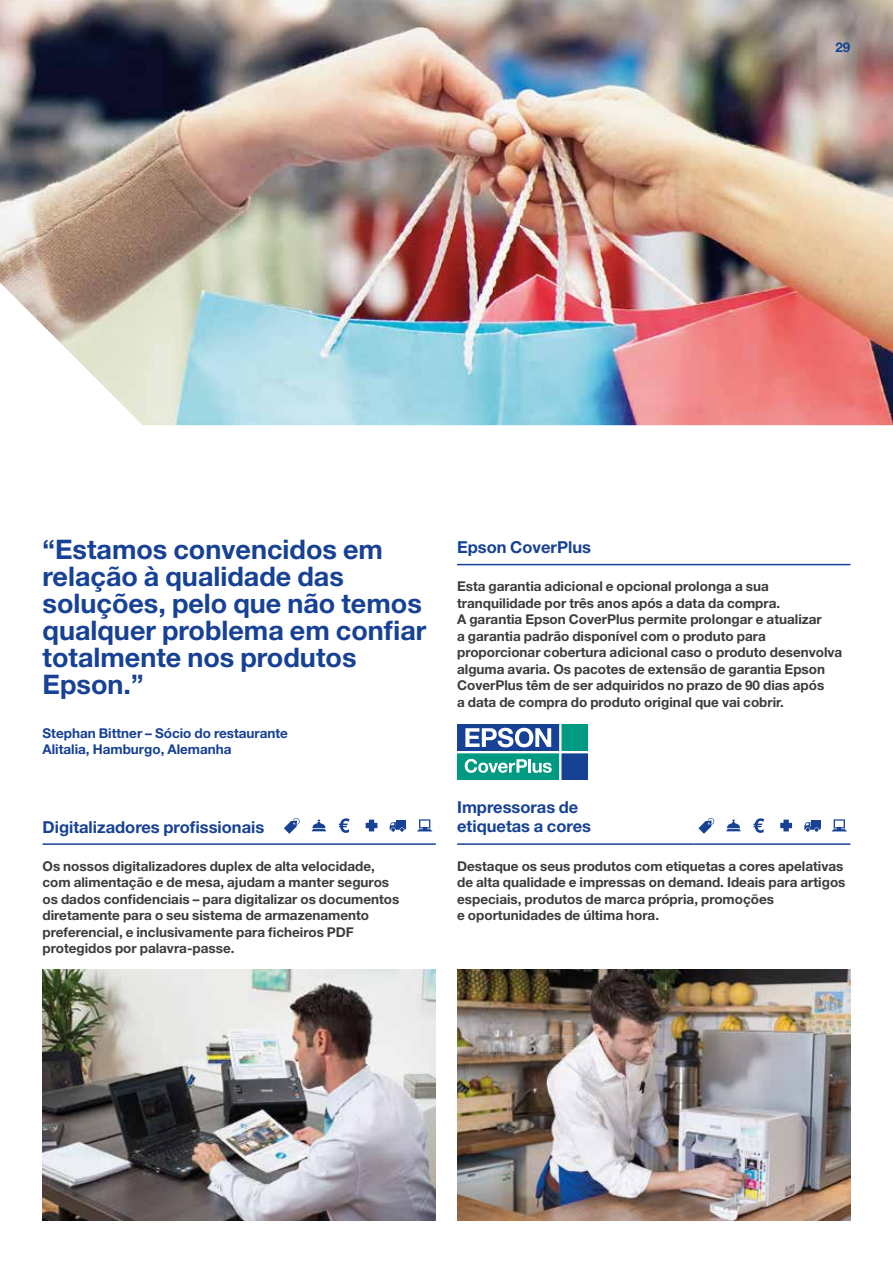
<style>
.page{position:relative;width:893px;height:1263px;background:#fff}
.page>*{position:absolute;margin:0;border:0;box-sizing:border-box;transform-origin:0 0}
.t1{font:700 27px/27px "Helvetica Neue LT Pro";color:#164194}
.t2{font:700 16.5px/19.5px "Helvetica Neue LT Pro";color:#164194}
.t3{font:700 13.5px/16.5px "Helvetica Neue LT Pro";color:#3c3c3b}
.t4{font:700 13.5px/16.5px "Helvetica Neue LT Pro";color:#164194}
</style>
<div class="page">
<img style="left:0;top:0;width:893px;height:425px">
<hr style="left:457px;top:564px;width:393px;height:1px;background:#164194">
<svg style="left:457px;top:724px;width:131px;height:56px"></svg>
<hr style="left:43px;top:843px;width:236px;height:2px;background:#164194">
<hr style="left:279px;top:843px;width:157px;height:2px;background:#164194">
<hr style="left:457px;top:843px;width:237px;height:2px;background:#164194">
<hr style="left:694px;top:843px;width:156px;height:2px;background:#164194">
<svg style="left:366px;top:820px;width:11px;height:11px"></svg>
<div style="left:396px;top:820px;width:10px;height:6px;background:#164194"></div>
<svg style="left:390px;top:822px;width:16px;height:10px"></svg>
<svg style="left:312px;top:820px;width:14px;height:11px"></svg>
<svg style="left:284px;top:818px;width:16px;height:16px"></svg>
<svg style="left:417px;top:819px;width:15px;height:12px"></svg>
<svg style="left:339px;top:818px;width:11px;height:15px"></svg>
<svg style="left:780px;top:820px;width:12px;height:11px"></svg>
<div style="left:811px;top:820px;width:10px;height:6px;background:#164194"></div>
<svg style="left:804px;top:822px;width:17px;height:10px"></svg>
<svg style="left:726px;top:820px;width:15px;height:11px"></svg>
<svg style="left:698px;top:818px;width:16px;height:16px"></svg>
<svg style="left:832px;top:819px;width:15px;height:12px"></svg>
<svg style="left:753px;top:818px;width:11px;height:15px"></svg>
<img style="left:457px;top:969px;width:393px;height:251px">
<img style="left:43px;top:969px;width:393px;height:251px">
<p class="t4" style="left:835px;top:39px;width:17px">29</p>
<h1 class="t1" style="left:43px;top:535px;width:385px">“Estamos convencidos em relação à qualidade das soluções, pelo que não temos qualquer problema em confiar totalmente nos produtos<br>Epson.”</h1>
<p class="t4" style="left:43px;top:724px;width:247px">Stephan Bittner – Sócio do restaurante<br>Alitalia, Hamburgo, Alemanha</p>
<p class="t2" style="left:43px;top:816px;width:223px">Digitalizadores profissionais</p>
<p class="t2" style="left:457px;top:537px;width:135px">Epson CoverPlus</p>
<p class="t3" style="left:457px;top:578px;width:387px">Esta garantia adicional e opcional prolonga a sua tranquilidade por três anos após a data da compra.<br>A garantia Epson CoverPlus permite prolongar e atualizar<br>a garantia padrão disponível com o produto para proporcionar cobertura adicional caso o produto desenvolva alguma avaria. Os pacotes de extensão de garantia Epson CoverPlus têm de ser adquiridos no prazo de 90 dias após<br>a data de compra do produto original que vai cobrir.</p>
<p class="t2" style="left:457px;top:796px;width:135px">Impressoras de etiquetas a cores</p>
<p class="t3" style="left:43px;top:857px;width:358px">Os nossos digitalizadores duplex de alta velocidade, com alimentação e de mesa, ajudam a manter seguros os dados confidenciais – para digitalizar os documentos diretamente para o seu sistema de armazenamento preferencial, e inclusivamente para ficheiros PDF protegidos por palavra-passe.</p>
<p class="t3" style="left:457px;top:857px;width:390px">Destaque os seus produtos com etiquetas a cores apelativas de alta qualidade e impressas on demand. Ideais para artigos especiais, produtos de marca própria, promoções<br>e oportunidades de última hora.</p>
</div>
